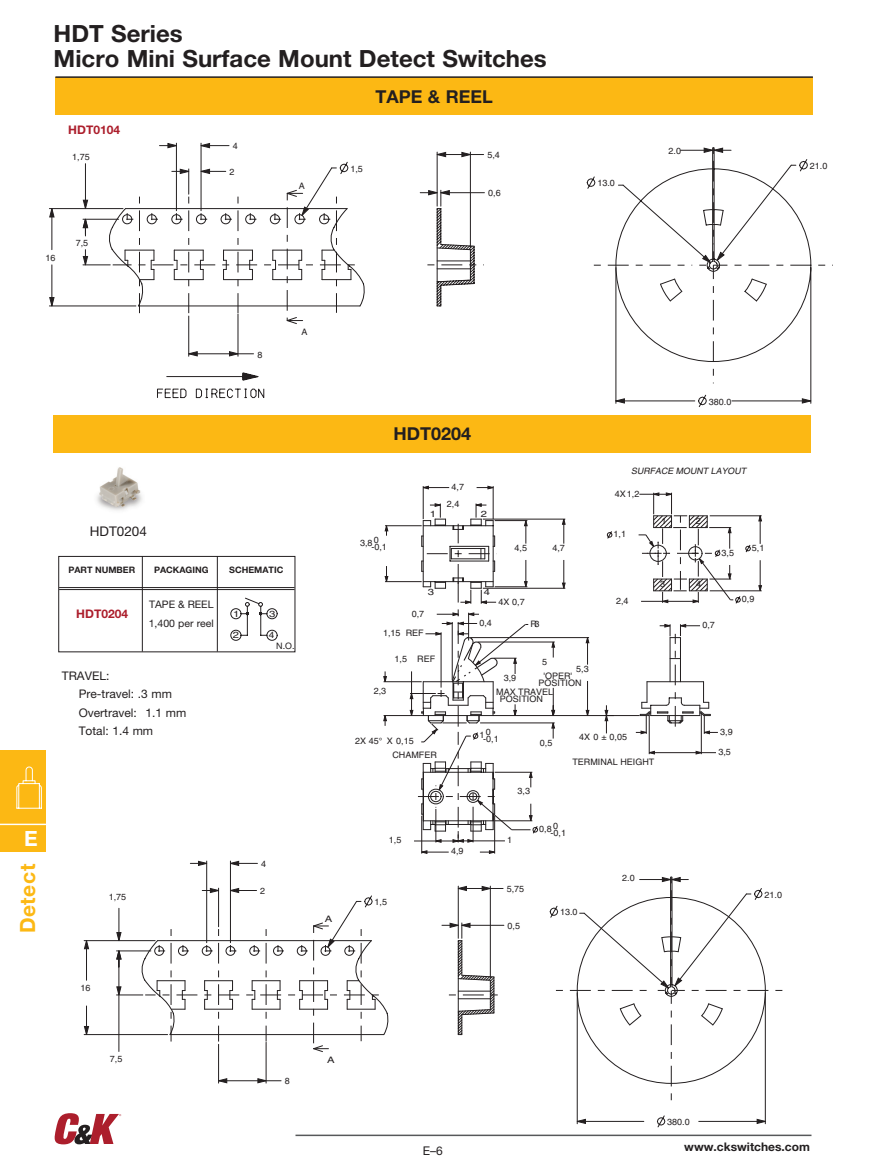
<style>
.page{position:relative;width:891px;height:1175px;background:#fff}
.page>*{position:absolute;margin:0;border:0;box-sizing:border-box;transform-origin:0 0}
.t1{font:700 23.7px/25.2px "Helvetica Neue LT Std";color:#231f20}
.t2{font:700 21px "Helvetica Neue";letter-spacing:.03em;color:#fcb814}
.t3{font:700 21px "Helvetica Neue";color:#fff}
.t4{font:700 17.85px "Helvetica Neue LT Std";color:#231f20}
.t5{font:13.35px "Helvetica Neue LT Std";color:#231f20}
.t6{font:12px "Helvetica Neue LT Std";color:#231f20}
.t7{font:11.85px/18.6px "Helvetica Neue LT Std";color:#231f20}
.t8{font:700 11.85px "Helvetica Neue LT Std";color:#231f20}
.t9{font:700 11.85px "Helvetica Neue LT Std";color:#ac1e2c}
.t10{font:10.35px/18.6px "Helvetica Neue LT Std";color:#231f20}
.t11{font:8.85px/14px "Helvetica";color:#231f20}
.t12{font:700 8.85px "Helvetica Neue LT Std";color:#231f20}
.t13{font:8.85px "Helvetica";color:#231f20;scale:1.27 1}
.t14{font:8.85px "Helvetica Neue LT Std";color:#231f20}
.t15{font:8.85px "Helvetica";color:#231f20;scale:1.14 1}
.t16{font:italic 8.7px "Helvetica";color:#231f20}
</style>
<div class="page">
<hr style="left:206px;top:861px;width:1px;height:81px;background:#231f20">
<hr style="left:230px;top:861px;width:1px;height:81px;background:#231f20">
<svg style="left:190px;top:860px;width:17px;height:6px"></svg>
<svg style="left:230px;top:860px;width:27px;height:6px"></svg>
<div style="left:0;top:750px;width:46px;height:102px;background:#fcb814"></div>
<hr style="left:0;top:823px;width:46px;height:2px;background:#fff">
<svg style="left:16px;top:766px;width:26px;height:43px"></svg>
<hr style="left:296px;top:1134px;width:516px;height:2px;background:#57585a">
<svg style="left:55px;top:876px;width:732px;height:268px"></svg>
<div style="left:55px;top:78px;width:758px;height:37px;background:#fcb814"></div>
<svg style="left:49px;top:297px;width:2px;height:10px"></svg>
<svg style="left:167px;top:143px;width:9px;height:2px"></svg>
<svg style="left:200px;top:143px;width:10px;height:2px"></svg>
<hr style="left:176px;top:143px;width:1px;height:68px;background:#231f20">
<hr style="left:201px;top:143px;width:1px;height:68px;background:#231f20">
<hr style="left:49px;top:305px;width:87px;height:1px;background:#231f20">
<svg style="left:49px;top:163px;width:59px;height:122px"></svg>
<svg style="left:108px;top:145px;width:704px;height:259px"></svg>
<svg style="left:157px;top:372px;width:107px;height:28px"></svg>
<div style="left:54px;top:415px;width:757px;height:37px;background:#fcb814"></div>
<svg style="left:421px;top:852px;width:7px;height:2px"></svg>
<svg style="left:489px;top:852px;width:7px;height:2px"></svg>
<hr style="left:423px;top:486px;width:1px;height:33px;background:#231d1e">
<hr style="left:493px;top:486px;width:1px;height:33px;background:#231d1e">
<svg style="left:477px;top:485px;width:17px;height:5px"></svg>
<svg style="left:422px;top:485px;width:27px;height:5px"></svg>
<hr style="left:421px;top:815px;width:1px;height:38px;background:#231d1e">
<hr style="left:494px;top:815px;width:1px;height:38px;background:#231d1e">
<svg style="left:556px;top:560px;width:147px;height:195px"></svg>
<svg style="left:604px;top:492px;width:158px;height:242px"></svg>
<svg style="left:383px;top:503px;width:173px;height:340px"></svg>
<hr style="left:59px;top:587px;width:236px;height:1px;background:#231f20">
<hr style="left:59px;top:589px;width:236px;height:1px;background:#231f20">
<svg style="left:230px;top:597px;width:48px;height:43px"></svg>
<div style="left:58px;top:556px;width:237px;height:96px;border:1px solid #231f20"></div>
<hr style="left:142px;top:556px;width:1px;height:95px;background:#231f20">
<hr style="left:217px;top:556px;width:1px;height:95px;background:#231f20">
<img style="left:97px;top:467px;width:45px;height:44px">
<hr style="left:55px;top:76px;width:758px;height:2px;background:#231f20">
<h1 class="t1" style="left:54px;top:20px;width:495px">HDT Series<br>Micro Mini Surface Mount Detect Switches</h1>
<h3 class="t4" style="left:375px;top:85px;width:119px">TAPE &amp; REEL</h3>
<h3 class="t9" style="left:68px;top:122px;width:53px">HDT0104</h3>
<p class="t11" style="left:72px;top:150px;width:19px">1,75</p>
<p class="t11" style="left:45px;top:251px;width:12px">16</p>
<p class="t11" style="left:76px;top:236px;width:14px">7,5</p>
<p class="t11" style="left:233px;top:139px;width:7px">4</p>
<p class="t11" style="left:230px;top:165px;width:7px">2</p>
<p class="t11" style="left:299px;top:179px;width:8px">A</p>
<p class="t11" style="left:350px;top:162px;width:14px">1,5</p>
<p class="t11" style="left:487px;top:148px;width:14px">5,4</p>
<p class="t11" style="left:488px;top:186px;width:14px">0,6</p>
<p class="t11" style="left:597px;top:176px;width:19px">13.0</p>
<p class="t11" style="left:669px;top:144px;width:14px">2.0</p>
<p class="t11" style="left:810px;top:159px;width:19px">21.0</p>
<h2 class="t3" style="left:24px;top:825px;width:15px">E</h2>
<h2 class="t2" style="left:15px;top:933px;width:71px;rotate:-90deg">Detect</h2>
<p class="t11" style="left:257px;top:347px;width:7px">8</p>
<p class="t11" style="left:301px;top:325px;width:8px">A</p>
<h3 class="t5" style="left:90px;top:523px;width:59px">HDT0204</h3>
<p class="t12" style="left:68px;top:564px;width:68px">PART NUMBER</p>
<p class="t12" style="left:154px;top:564px;width:56px">PACKAGING</p>
<p class="t12" style="left:229px;top:564px;width:56px">SCHEMATIC</p>
<h3 class="t9" style="left:76px;top:606px;width:53px">HDT0204</h3>
<p class="t10" style="left:149px;top:595px;width:67px">TAPE &amp; REEL<br>1,400 per reel</p>
<p class="t13" style="left:233px;top:608px;width:6px">1</p>
<p class="t13" style="left:233px;top:629px;width:6px">2</p>
<p class="t13" style="left:269px;top:608px;width:6px">3</p>
<p class="t15" style="left:269px;top:630px;width:6px">4</p>
<h3 class="t7" style="left:79px;top:666px;width:109px;text-indent:-17px">TRAVEL:<br>Pre-travel: .3 mm<br>Overtravel: 1.1 mm<br>Total: 1.4 mm</h3>
<p class="t14" style="left:276px;top:640px;width:20px">N.O.</p>
<p class="t11" style="left:109px;top:890px;width:19px">1,75</p>
<p class="t11" style="left:81px;top:981px;width:12px">16</p>
<p class="t11" style="left:261px;top:857px;width:7px">4</p>
<p class="t11" style="left:260px;top:884px;width:7px">2</p>
<p class="t13" style="left:325px;top:914px;width:7px">A</p>
<h3 class="t4" style="left:394px;top:423px;width:79px">HDT0204</h3>
<p class="t11" style="left:452px;top:480px;width:14px">4,7</p>
<p class="t11" style="left:360px;top:536px;width:20px">3,8 0</p>
<p class="t11" style="left:371px;top:539px;width:17px">-0,1</p>
<p class="t11" style="left:447px;top:497px;width:14px">2,4</p>
<p class="t13" style="left:430px;top:508px;width:6px">1</p>
<p class="t13" style="left:481px;top:508px;width:6px">2</p>
<p class="t11" style="left:515px;top:540px;width:14px">4,5</p>
<p class="t11" style="left:552px;top:540px;width:14px">4,7</p>
<p class="t13" style="left:428px;top:587px;width:6px">3</p>
<p class="t13" style="left:484px;top:587px;width:6px">4</p>
<p class="t11" style="left:498px;top:594px;width:28px">4X 0,7</p>
<p class="t11" style="left:412px;top:606px;width:14px">0,7</p>
<p class="t11" style="left:479px;top:615px;width:14px">0,4</p>
<p class="t11" style="left:531px;top:616px;width:10px">R3</p>
<p class="t11" style="left:383px;top:626px;width:42px">1,15 REF</p>
<p class="t11" style="left:395px;top:652px;width:42px">1,5 REF</p>
<p class="t11" style="left:374px;top:684px;width:14px">2,3</p>
<p class="t11" style="left:542px;top:654px;width:32px">5 'OPER'</p>
<p class="t11" style="left:539px;top:675px;width:45px">POSITION</p>
<p class="t11" style="left:576px;top:661px;width:14px">5,3</p>
<p class="t11" style="left:496px;top:671px;width:59px;text-indent:8px">3,9<br>MAX TRAVEL</p>
<p class="t11" style="left:500px;top:692px;width:45px">POSITION</p>
<p class="t11" style="left:709px;top:394px;width:24px">380.0</p>
<p class="t16" style="left:631px;top:466px;width:119px">SURFACE MOUNT LAYOUT</p>
<p class="t11" style="left:615px;top:486px;width:26px">4X1,2</p>
<p class="t11" style="left:614px;top:527px;width:14px">1,1</p>
<p class="t11" style="left:616px;top:593px;width:14px">2,4</p>
<p class="t11" style="left:661px;top:514px;width:7px">1</p>
<p class="t11" style="left:696px;top:513px;width:7px">2</p>
<p class="t11" style="left:722px;top:545px;width:14px">3,5</p>
<p class="t11" style="left:752px;top:541px;width:14px">5,1</p>
<p class="t11" style="left:660px;top:577px;width:7px">3</p>
<p class="t11" style="left:696px;top:577px;width:7px">4</p>
<p class="t11" style="left:702px;top:618px;width:14px">0,7</p>
<p class="t11" style="left:742px;top:592px;width:14px">0,9</p>
<p class="t11" style="left:392px;top:734px;width:46px;text-indent:-37px">2X 45° X 0,15<br>CHAMFER</p>
<p class="t11" style="left:389px;top:833px;width:14px">1,5</p>
<p class="t11" style="left:375px;top:895px;width:14px">1,5</p>
<p class="t11" style="left:451px;top:844px;width:14px">4,9</p>
<p class="t11" style="left:479px;top:726px;width:13px">10</p>
<p class="t11" style="left:483px;top:732px;width:17px">-0,1</p>
<p class="t11" style="left:540px;top:735px;width:14px">0,5</p>
<p class="t11" style="left:518px;top:784px;width:14px">3,3</p>
<p class="t11" style="left:579px;top:730px;width:49px">4X 0 ± 0,05</p>
<p class="t11" style="left:572px;top:755px;width:84px">TERMINAL HEIGHT</p>
<p class="t11" style="left:507px;top:833px;width:7px">1</p>
<p class="t11" style="left:539px;top:822px;width:20px">0,8 0</p>
<p class="t11" style="left:551px;top:825px;width:17px">-0,1</p>
<p class="t11" style="left:507px;top:882px;width:19px">5,75</p>
<p class="t11" style="left:508px;top:918px;width:14px">0,5</p>
<p class="t11" style="left:560px;top:905px;width:19px">13.0</p>
<p class="t11" style="left:622px;top:871px;width:14px">2.0</p>
<p class="t11" style="left:720px;top:724px;width:14px">3,9</p>
<p class="t11" style="left:718px;top:745px;width:14px">3,5</p>
<p class="t11" style="left:765px;top:887px;width:19px">21.0</p>
<p class="t11" style="left:110px;top:1052px;width:14px">7,5</p>
<p class="t11" style="left:285px;top:1074px;width:7px">8</p>
<p class="t13" style="left:327px;top:1054px;width:7px">A</p>
<h3 class="t6" style="left:423px;top:1143px;width:22px">E–6</h3>
<p class="t11" style="left:667px;top:1114px;width:24px">380.0</p>
<h3 class="t8" style="left:684px;top:1139px;width:127px">www.ckswitches.com</h3>
</div>
